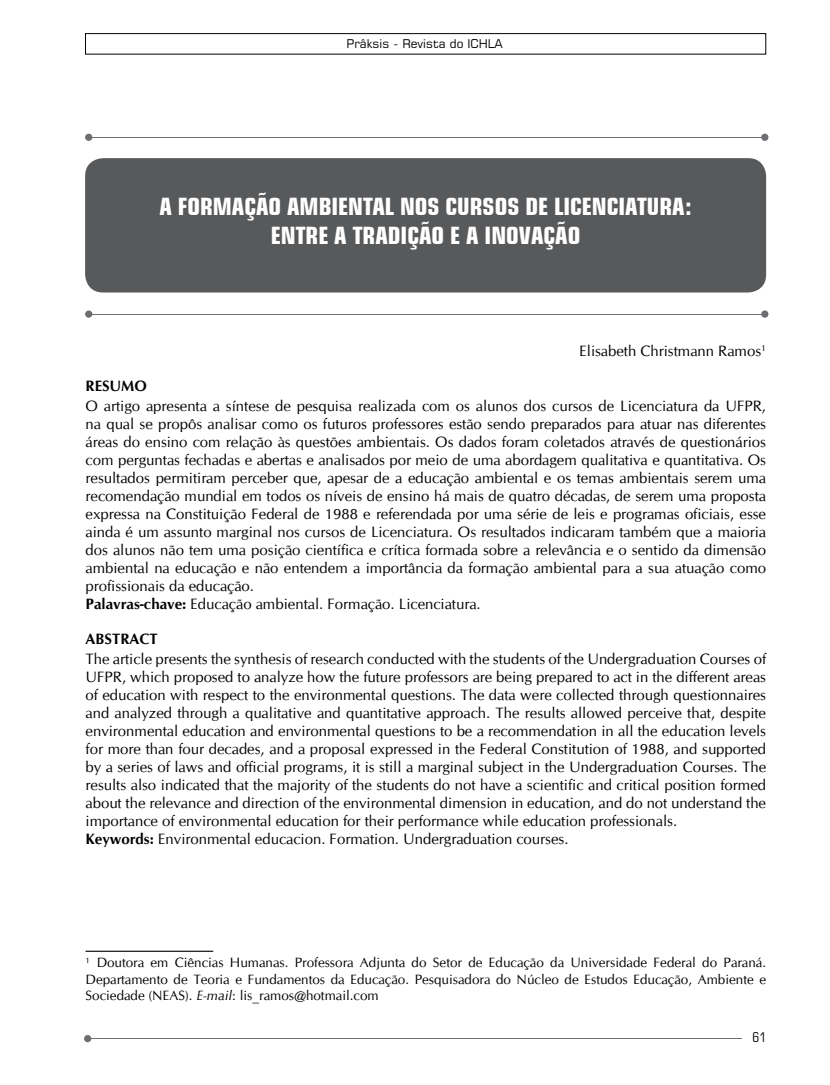
<style>
.page{position:relative;width:830px;height:1085px;background:#fff}
.page>*{position:absolute;margin:0;border:0;box-sizing:border-box;transform-origin:0 0}
.t1{font:700 condensed 24px/28.8px "Square 721 BT";color:#fff;text-align:center}
.t2{font:15px/18px "CG Omega";color:#000}
.t3{font:700 15px "CG Omega";color:#000}
.t4{font:13.5px/16.2px "CG Omega";color:#000;text-align:justify}
.t5{font:condensed 13.5px "Square 721 BT";color:#000}
.t6{font:12px "Square 721 BT";color:#000}
.s1{font-weight:700}
.s2{font-style:italic}
</style>
<div class="page">
<div style="left:85px;top:33px;width:680px;height:21px;border:1px solid #000"></div>
<hr style="left:86px;top:1037px;width:655px;height:1px;background:#6d6e71">
<div style="left:84px;top:1034px;width:7px;height:8px;background:#6d6e71;border-radius:50%"></div>
<hr style="left:85px;top:313px;width:679px;height:1px;background:#6d6e71">
<hr style="left:85px;top:137px;width:679px;height:1px;background:#6d6e71">
<div style="left:85px;top:310px;width:7px;height:8px;background:#6d6e71;border-radius:50%"></div>
<svg style="left:760px;top:310px;width:8px;height:8px"></svg>
<div style="left:85px;top:134px;width:7px;height:7px;background:#6d6e71;border-radius:50%"></div>
<svg style="left:760px;top:134px;width:8px;height:7px"></svg>
<div style="left:85px;top:158px;width:680px;height:134px;background:#58595b;border-radius:18px"></div>
<hr style="left:85px;top:950px;width:128px;height:1px;background:#000">
<p class="t6" style="left:346px;top:36px;width:158px">Prâksis - Revista do ICHLA</p>
<h1 class="t1" style="left:159px;top:192px;width:533px">A FORMAÇÃO AMBIENTAL NOS CURSOS DE LICENCIATURA:<br>ENTRE A TRADIÇÃO E A INOVAÇÃO</h1>
<p class="t2" style="left:579px;top:342px;width:188px">Elisabeth Christmann Ramos<sup>1</sup></p>
<p class="t3" style="left:85px;top:376px;width:63px">RESUMO</p>
<p class="t2" style="left:85px;top:397px;width:681px">O artigo apresenta a síntese de pesquisa realizada com os alunos dos cursos de Licenciatura da UFPR, na qual se propôs analisar como os futuros professores estão sendo preparados para atuar nas diferentes áreas do ensino com relação às questões ambientais. Os dados foram coletados através de questionários com perguntas fechadas e abertas e analisados por meio de uma abordagem qualitativa e quantitativa. Os resultados permitiram perceber que, apesar de a educação ambiental e os temas ambientais serem uma recomendação mundial em todos os níveis de ensino há mais de quatro décadas, de serem uma proposta expressa na Constituição Federal de 1988 e referendada por uma série de leis e programas oficiais, esse ainda é um assunto marginal nos cursos de Licenciatura. Os resultados indicaram também que a maioria dos alunos não tem uma posição científica e crítica formada sobre a relevância e o sentido da dimensão ambiental na educação e não entendem a importância da formação ambiental para a sua atuação como profissionais da educação.<br><span class="s1">Palavras-chave:</span> Educação ambiental. Formação. Licenciatura.</p>
<p class="t3" style="left:85px;top:629px;width:74px">ABSTRACT</p>
<p class="t2" style="left:85px;top:650px;width:681px">The article presents the synthesis of research conducted with the students of the Undergraduation Courses of UFPR, which proposed to analyze how the future professors are being prepared to act in the different areas of education with respect to the environmental questions. The data were collected through questionnaires and analyzed through a qualitative and quantitative approach. The results allowed perceive that, despite environmental education and environmental questions to be a recommendation in all the education levels for more than four decades, and a proposal expressed in the Federal Constitution of 1988, and supported by a series of laws and official programs, it is still a marginal subject in the Undergraduation Courses. The results also indicated that the majority of the students do not have a scientific and critical position formed about the relevance and direction of the environmental dimension in education, and do not understand the importance of environmental education for their performance while education professionals.<br><span class="s1">Keywords:</span> Environmental educacion. Formation. Undergraduation courses.</p>
<p class="t4" style="left:85px;top:954px;width:681px"><sup>1</sup> Doutora em Ciências Humanas. Professora Adjunta do Setor de Educação da Universidade Federal do Paraná.<br>Departamento de Teoria e Fundamentos da Educação. Pesquisadora do Núcleo de Estudos Educação, Ambiente e Sociedade (NEAS). <span class="s2">E-mail</span>: lis_ramos@hotmail.com</p>
<p class="t5" style="left:752px;top:1028px;width:15px">61</p>
</div>
